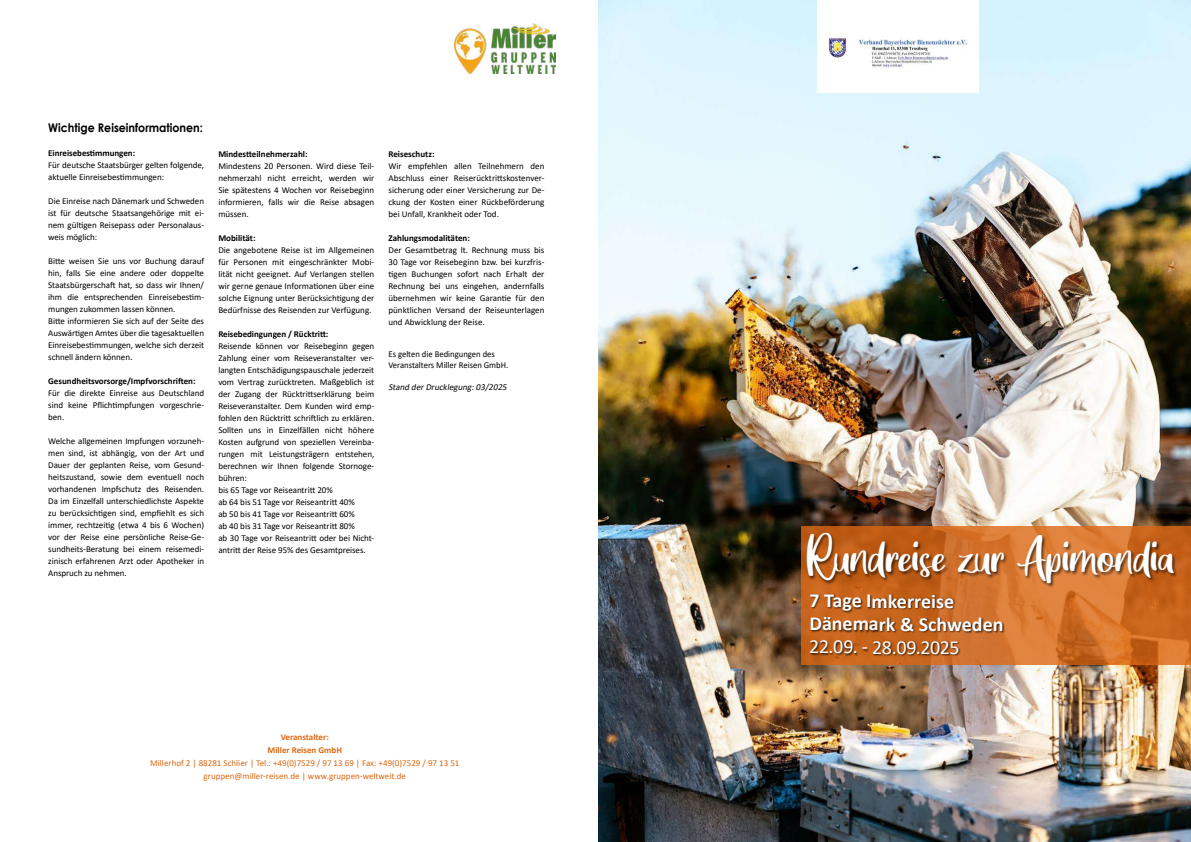
<style>
.page{position:relative;width:1191px;height:842px;background:#fff}
.page>*{position:absolute;margin:0;border:0;box-sizing:border-box;transform-origin:0 0}
.t1{font:30px "Great Wishes";color:#fff}
.t2{font:700 20px/23.1px "Calibri";letter-spacing:-.005em;color:#fff}
.t3{font:20px "Calibri";letter-spacing:-.025em;color:#fff}
.t4{font:700 12px "Century Gothic";color:#000;scale:.92 1}
.t5{font:9px/12px "Calibri";letter-spacing:-.005em;color:#000;text-align:justify}
.t6{font:700 9px "Calibri";color:#000}
.t7{font:9px/13px "Calibri";color:#dc6814;text-align:center}
.t8{font:9px/10.8px "Calibri";letter-spacing:-.005em;color:#000;scale:.96 1}
.t9{font:700 9px/13px "Calibri";color:#dc6814;text-align:center}
.t10{font:italic 9px "Calibri";color:#000}
.s1{font-size:10px}
</style>
<div class="page">
<img style="left:598px;top:0;width:593px;height:842px">
<img style="left:454px;top:24px;width:101px;height:49px">
<div style="left:816px;top:0;width:162px;height:92px;background:#fff"></div>
<svg style="left:801px;top:526px;width:390px;height:139px;background:#d06f27"></svg>
<div style="left:805px;top:532px;width:373px;height:56px;background:#000;opacity:.65"></div>
<div style="left:809px;top:593px;width:196px;height:64px;background:#000;opacity:.75"></div>
<img style="left:828px;top:36px;width:140px;height:34px">
<h3 class="t4" style="left:48px;top:119px;width:170px">Wichtige Reiseinformationen:</h3>
<p class="t6" style="left:48px;top:147px;width:88px">Einreisebestimmungen:</p>
<p class="t5" style="left:48px;top:159px;width:157px">Für deutsche Staatsbürger gelten folgende, aktuelle Einreisebestimmungen:</p>
<p class="t5" style="left:48px;top:195px;width:157px">Die Einreise nach Dänemark und Schweden ist für deutsche Staatsangehörige mit ei&shy;nem gültigen Reisepass oder Personalaus&shy;weis möglich:</p>
<p class="t5" style="left:48px;top:255px;width:157px;text-align:left">Bitte weisen Sie uns vor Buchung darauf hin, falls Sie eine andere oder doppelte Staatsbürgerschaft hat, so dass wir Ihnen/ ihm die entsprechenden Einreisebestim&shy;mungen zukommen lassen können.<br>Bitte informieren Sie sich auf der Seite des Auswärtigen Amtes über die tagesaktuellen Einreisebestimmungen, welche sich derzeit schnell ändern können<span class="s1">.</span></p>
<p class="t6" style="left:48px;top:375px;width:149px">Gesundheitsvorsorge/Impfvorschriften:</p>
<p class="t5" style="left:48px;top:387px;width:157px">Für die direkte Einreise aus Deutschland sind keine Pflichtimpfungen vorgeschrie&shy;ben.</p>
<p class="t5" style="left:48px;top:435px;width:157px">Welche allgemeinen Impfungen vorzuneh&shy;men sind, ist abhängig, von der Art und Dauer der geplanten Reise, vom Gesund&shy;heitszustand, sowie dem eventuell noch vorhandenen Impfschutz des Reisenden.<br>Da im Einzelfall unterschiedlichste Aspekte zu berücksichtigen sind, empfiehlt es sich immer, rechtzeitig (etwa 4 bis 6 Wochen) vor der Reise eine persönliche Reise-Ge&shy;sundheits-Beratung bei einem reisemedi&shy;zinisch erfahrenen Arzt oder Apotheker in Anspruch zu nehmen.</p>
<p class="t6" style="left:218px;top:147px;width:91px">Mindestteilnehmerzahl:</p>
<p class="t5" style="left:218px;top:159px;width:157px">Mindestens 20 Personen. Wird diese Teil&shy;nehmerzahl nicht erreicht, werden wir Sie spätestens 4 Wochen vor Reisebeginn informieren, falls wir die Reise absagen müssen.</p>
<p class="t6" style="left:218px;top:231px;width:39px">Mobilität:</p>
<p class="t5" style="left:218px;top:243px;width:157px">Die angebotene Reise ist im Allgemeinen für Personen mit eingeschränkter Mobi&shy;lität nicht geeignet. Auf Verlangen stellen wir gerne genaue Informationen über eine solche Eignung unter Berücksichtigung der Bedürfnisse des Reisenden zur Verfügung.</p>
<p class="t6" style="left:218px;top:327px;width:112px">Reisebedingungen / Rücktritt:</p>
<p class="t5" style="left:218px;top:339px;width:157px;text-align:left">Reisende können vor Reisebeginn gegen Zahlung einer vom Reiseveranstalter ver&shy;langten Entschädigungspauschale jederzeit vom Vertrag zurücktreten. Maßgeblich ist der Zugang der Rücktrittserklärung beim Reiseveranstalter. Dem Kunden wird emp&shy;fohlen den Rücktritt schriftlich zu erklären.<br>Sollten uns in Einzelfällen nicht höhere Kosten aufgrund von speziellen Vereinba&shy;rungen mit Leistungsträgern entstehen, berechnen wir Ihnen folgende Stornoge&shy;bühren:<br>bis 65 Tage vor Reiseantritt 20%<br>ab 64 bis 51 Tage vor Reiseantritt 40%<br>ab 50 bis 41 Tage vor Reiseantritt 60%<br>ab 40 bis 31 Tage vor Reiseantritt 80%<br>ab 30 Tage vor Reiseantritt oder bei Nicht&shy;antritt der Reise 95% des Gesamtpreises.</p>
<p class="t6" style="left:388px;top:147px;width:47px">Reiseschutz:</p>
<p class="t5" style="left:388px;top:159px;width:157px">Wir empfehlen allen Teilnehmern den Abschluss einer Reiserücktrittskostenver&shy;sicherung oder einer Versicherung zur De&shy;ckung der Kosten einer Rückbeförderung bei Unfall, Krankheit oder Tod.</p>
<p class="t6" style="left:388px;top:231px;width:83px">Zahlungsmodalitäten:</p>
<p class="t5" style="left:388px;top:243px;width:157px">Der Gesamtbetrag lt. Rechnung muss bis 30 Tage vor Reisebeginn bzw. bei kurzfris&shy;tigen Buchungen sofort nach Erhalt der Rechnung bei uns eingehen, andernfalls übernehmen wir keine Garantie für den pünktlichen Versand der Reiseunterlagen und Abwicklung der Reise.</p>
<p class="t8" style="left:388px;top:349px;width:126px">Es gelten die Bedingungen des<br>Veranstalters Miller Reisen GmbH.</p>
<p class="t10" style="left:388px;top:380px;width:122px">Stand derDrucklegung:03/2025</p>
<p class="t9" style="left:267px;top:730px;width:76px">Veranstalter:<br>Miller Reisen GmbH</p>
<p class="t7" style="left:150px;top:756px;width:311px">Millerhof 2 | 88281 Schlier | Tel.: +49(0)7529 / 97 13 69 | Fax: +49(0)7529 / 97 13 51 gruppen@miller-reisen.de | www.gruppen-weltweit.de</p>
<h1 class="t1" style="left:806px;top:548px;width:369px">Rundreise zur Apimondia</h1>
<h2 class="t2" style="left:809px;top:589px;width:196px">7 Tage Imkerreise<br>Dänemark &amp; Schweden</h2>
<h2 class="t3" style="left:809px;top:633px;width:152px">22.09. - 28.09.2025</h2>
</div>
